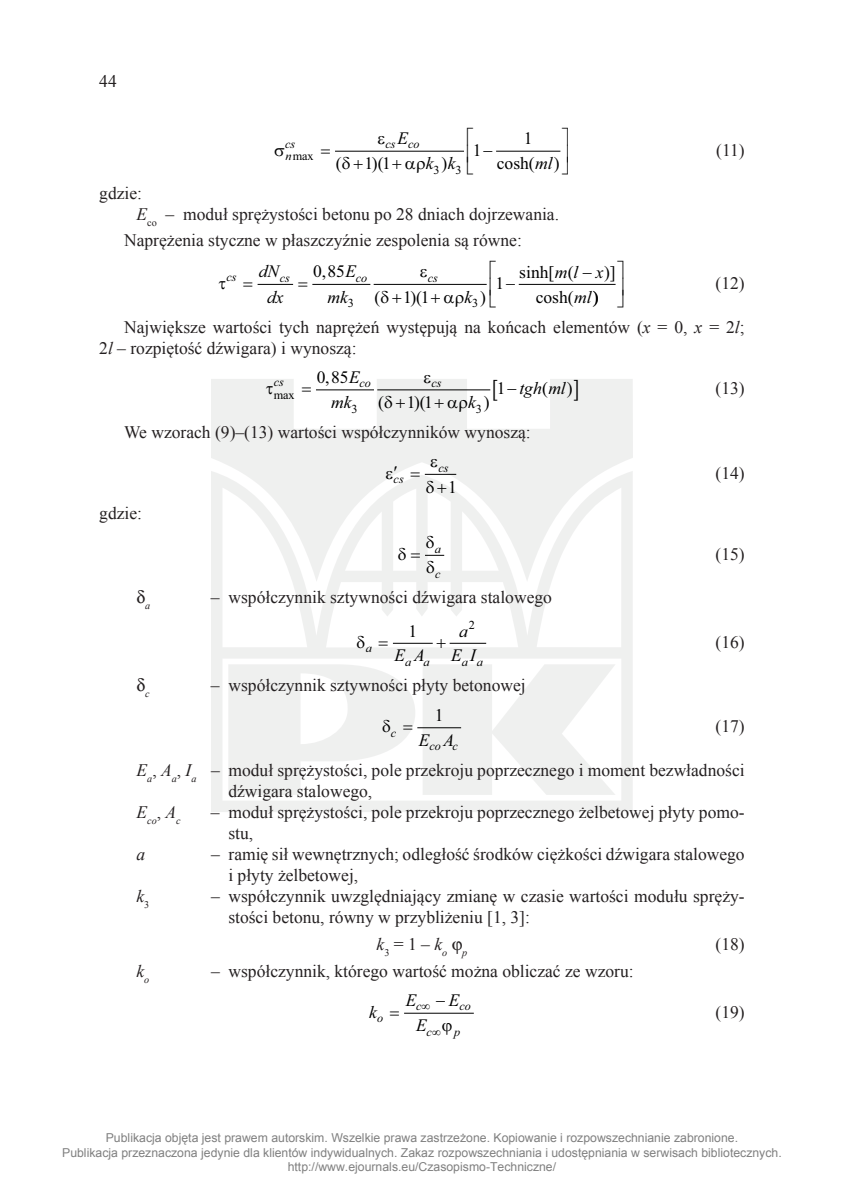
<style>
.page{position:relative;width:844px;height:1191px;background:#fff}
.page>*{position:absolute;margin:0;border:0;box-sizing:border-box;transform-origin:0 0}
.g_tab_22_5{font:17.5px/21px "Times New Roman";color:#231f20}
.test{font:17.5px/21px "Times New Roman";color:#231f20}
.t1{font:17.5px/25.4px "Times New Roman";letter-spacing:-.005em;color:#000;text-align:center}
.tekst_po_gdzie_7_5{font:17.5px "Times New Roman";color:#231f20}
.test_z_odstępem_1_mm{font:17.5px "Times New Roman";color:#231f20}
.t2{font:italic 17.5px/24.8px "Times New Roman";color:#000;text-align:center}
.wzór_środek_bez_odst{font:17.5px "Times New Roman";color:#231f20}
.tekst_bez_wcięcia{font:17.5px "Times New Roman";color:#231f20}
.wzór_środek{font:17.5px "Times New Roman";color:#231f20}
.g_tab_22_5-2{font:italic 17.5px "Times New Roman";color:#231f20}
.t3{font:12.25px/14.7px "Arial";color:#808080;text-align:center}
.t4{font:italic 12.25px/25.6px "Times New Roman";letter-spacing:-.005em;color:#000}
.t5{font:12.25px "Times New Roman";letter-spacing:-.01em;color:#000}
.g_tab_22_5-3{font:italic 10.15px "Times New Roman";color:#231f20}
.wzór_środek-2{font:italic 10.15px "Times New Roman";color:#231f20}
.s1{font-style:italic}
.s2{font-style:normal}
</style>
<div class="page">
<svg style="left:211px;top:379px;width:421px;height:433px;fill:#eff0ef"></svg>
<hr style="left:335px;top:151px;width:129px;height:1px;background:#000">
<hr style="left:496px;top:151px;width:64px;height:1px;background:#000">
<hr style="left:257px;top:284px;width:36px;height:1px;background:#000">
<hr style="left:312px;top:284px;width:58px;height:1px;background:#000">
<hr style="left:373px;top:284px;width:113px;height:1px;background:#000">
<hr style="left:518px;top:284px;width:97px;height:1px;background:#000">
<hr style="left:316px;top:389px;width:58px;height:1px;background:#000">
<hr style="left:377px;top:389px;width:113px;height:1px;background:#000">
<hr style="left:424px;top:474px;width:32px;height:1px;background:#000">
<hr style="left:393px;top:643px;width:39px;height:1px;background:#000">
<hr style="left:449px;top:643px;width:37px;height:1px;background:#000">
<hr style="left:417px;top:727px;width:44px;height:1px;background:#000">
<hr style="left:404px;top:1012px;width:69px;height:1px;background:#000">
<svg style="left:266px;top:386px;width:7px;height:8px"></svg>
<svg style="left:424px;top:379px;width:6px;height:4px"></svg>
<svg style="left:302px;top:388px;width:9px;height:4px"></svg>
<svg style="left:384px;top:396px;width:21px;height:12px"></svg>
<svg style="left:435px;top:399px;width:32px;height:13px"></svg>
<svg style="left:493px;top:379px;width:4px;height:21px"></svg>
<svg style="left:574px;top:379px;width:3px;height:21px"></svg>
<svg style="left:411px;top:472px;width:9px;height:4px"></svg>
<svg style="left:386px;top:466px;width:11px;height:13px"></svg>
<svg style="left:431px;top:459px;width:6px;height:8px"></svg>
<svg style="left:426px;top:480px;width:20px;height:13px"></svg>
<svg style="left:398px;top:536px;width:46px;height:38px"></svg>
<svg style="left:357px;top:635px;width:7px;height:13px"></svg>
<svg style="left:379px;top:641px;width:9px;height:4px"></svg>
<svg style="left:436px;top:638px;width:9px;height:9px"></svg>
<svg style="left:382px;top:720px;width:8px;height:12px"></svg>
<svg style="left:403px;top:725px;width:9px;height:4px"></svg>
<p class="g_tab_22_5" style="left:99px;top:70px;width:19px">44</p>
<p class="t2" style="left:397px;top:125px;width:12px">E</p>
<p class="t1" style="left:523px;top:126px;width:10px">1</p>
<p class="t4" style="left:285px;top:130px;width:12px">cs</p>
<p class="t4" style="left:385px;top:131px;width:36px">cs co</p>
<p class="t1" style="left:473px;top:137px;width:21px">1−</p>
<p class="t5" style="left:285px;top:148px;width:30px"><span class="s1">n</span>max</p>
<p class="t2" style="left:425px;top:151px;width:31px">k k</p>
<p class="t2" style="left:535px;top:151px;width:19px">ml</p>
<p class="t1" style="left:336px;top:150px;width:7px">(</p>
<p class="t1" style="left:372px;top:150px;width:13px">)(</p>
<p class="t1" style="left:441px;top:150px;width:7px">)</p>
<p class="t1" style="left:497px;top:150px;width:64px">cosh( )</p>
<p class="t1" style="left:364px;top:150px;width:28px">1 1</p>
<p class="t5" style="left:433px;top:162px;width:8px">3</p>
<p class="t5" style="left:455px;top:162px;width:8px">3</p>
<p class="wzór_środek_bez_odst" style="left:716px;top:138px;width:30px">(11)</p>
<p class="tekst_bez_wcięcia" style="left:99px;top:182px;width:44px">gdzie:</p>
<p class="tekst_po_gdzie_7_5" style="left:136px;top:203px;width:424px"><span class="s1">E</span><sub>co</sub> – moduł sprężystości betonu po 28 dniach dojrzewania.</p>
<p class="test_z_odstępem_1_mm" style="left:124px;top:229px;width:399px">Naprężenia styczne w płaszczyźnie zespolenia są równe:</p>
<p class="t4" style="left:226px;top:264px;width:12px">cs</p>
<p class="t4" style="left:280px;top:264px;width:12px">cs</p>
<p class="t4" style="left:356px;top:264px;width:13px">co</p>
<p class="t4" style="left:428px;top:264px;width:12px">cs</p>
<p class="t2" style="left:258px;top:258px;width:26px;line-height:25.6px">dN dx</p>
<p class="t1" style="left:313px;top:258px;width:44px">0 85<span class="s1">E mk</span></p>
<p class="t1" style="left:535px;top:259px;width:64px;text-align:left;text-indent:-17px">sinh[ ( cosh( )</p>
<p class="wzór_środek_bez_odst" style="left:715px;top:271px;width:31px">(12)</p>
<p class="test" style="left:99px;top:316px;width:646px;text-indent:25px">Największe wartości tych naprężeń występują na końcach elementów (<span class="s1">x</span> = 0, <span class="s1">x</span> = 2<span class="s1">l</span>;<br>2<span class="s1">l</span> – rozpiętość dźwigara) i wynoszą:</p>
<p class="t5" style="left:274px;top:386px;width:22px">max</p>
<p class="t2" style="left:554px;top:259px;width:62px">m l x<span class="s2">)] </span>ml</p>
<p class="t1" style="left:321px;top:258px;width:6px">,</p>
<p class="t1" style="left:495px;top:270px;width:21px">1−</p>
<p class="t1" style="left:374px;top:284px;width:7px">(</p>
<p class="t1" style="left:410px;top:284px;width:13px">)(</p>
<p class="t1" style="left:480px;top:284px;width:7px">)</p>
<p class="t2" style="left:464px;top:284px;width:9px">k</p>
<p class="t1" style="left:403px;top:284px;width:28px">1 1</p>
<p class="t5" style="left:348px;top:295px;width:8px">3</p>
<p class="t5" style="left:472px;top:295px;width:8px">3</p>
<p class="t1" style="left:317px;top:364px;width:33px">0 85</p>
<p class="t4" style="left:273px;top:369px;width:12px">cs</p>
<p class="t4" style="left:349px;top:370px;width:23px"><sup>E</sup>co</p>
<p class="t4" style="left:431px;top:370px;width:12px">cs</p>
<p class="t2" style="left:331px;top:389px;width:22px">mk</p>
<p class="t2" style="left:468px;top:389px;width:9px">k</p>
<p class="t1" style="left:325px;top:364px;width:6px">,</p>
<p class="wzór_środek_bez_odst" style="left:715px;top:376px;width:31px">(13)</p>
<p class="t1" style="left:542px;top:375px;width:32px">( )</p>
<p class="t2" style="left:497px;top:375px;width:70px"><span class="s2">1</span>− tgh ml</p>
<p class="t1" style="left:378px;top:389px;width:7px">(</p>
<p class="t1" style="left:414px;top:389px;width:13px">)(</p>
<p class="t1" style="left:483px;top:389px;width:7px">)</p>
<p class="t1" style="left:406px;top:389px;width:28px">1 1</p>
<p class="t5" style="left:351px;top:400px;width:8px">3</p>
<p class="t5" style="left:475px;top:400px;width:8px">3</p>
<p class="test" style="left:124px;top:421px;width:408px">We wzorach (9)–(13) wartości współczynników wynoszą:</p>
<p class="t4" style="left:393px;top:466px;width:12px">cs</p>
<p class="t4" style="left:438px;top:454px;width:12px">cs</p>
<p class="t1" style="left:448px;top:474px;width:10px">1</p>
<p class="tekst_bez_wcięcia" style="left:99px;top:501px;width:44px">gdzie:</p>
<p class="wzór_środek_bez_odst" style="left:715px;top:461px;width:31px">(14)</p>
<p class="g_tab_22_5-3" style="left:145px;top:599px;width:7px">a</p>
<p class="t4" style="left:435px;top:535px;width:8px">a c</p>
<p class="wzór_środek_bez_odst" style="left:715px;top:542px;width:31px">(15)</p>
<p class="g_tab_22_5" style="left:211px;top:587px;width:342px">– współczynnik sztywności dźwigara stalowego</p>
<p class="t4" style="left:365px;top:635px;width:8px">a</p>
<p class="t2" style="left:394px;top:643px;width:37px">EA<sub>a</sub> <sub>a</sub></p>
<p class="t4" style="left:462px;top:649px;width:23px">a a</p>
<p class="t5" style="left:469px;top:616px;width:8px">2</p>
<p class="t1" style="left:408px;top:617px;width:10px">1</p>
<p class="t2" style="left:451px;top:618px;width:26px">a<br>E I</p>
<p class="wzór_środek_bez_odst" style="left:715px;top:630px;width:31px">(16)</p>
<p class="g_tab_22_5" style="left:211px;top:675px;width:316px">– współczynnik sztywności płyty betonowej</p>
<p class="t4" style="left:391px;top:719px;width:7px">c</p>
<p class="t2" style="left:419px;top:727px;width:37px">E A</p>
<p class="t4" style="left:429px;top:733px;width:30px">co c</p>
<p class="g_tab_22_5-3" style="left:145px;top:687px;width:6px">c</p>
<p class="t1" style="left:435px;top:702px;width:10px">1</p>
<p class="wzór_środek_bez_odst" style="left:715px;top:714px;width:31px">(17)</p>
<p class="g_tab_22_5" style="left:228px;top:759px;width:517px;text-indent:-92px"><span class="s1">E</span><sub>a</sub>, <span class="s1">A</span><sub>a</sub>, <span class="s1">I</span><sub>a</sub> – moduł sprężystości, pole przekroju poprzecznego i moment bezwładności dźwigara stalowego,</p>
<p class="g_tab_22_5-3" style="left:136px;top:813px;width:46px"><sup>E</sup>co<sup>,</sup> <sup>A</sup>c</p>
<p class="g_tab_22_5" style="left:228px;top:801px;width:517px;text-indent:-17px">– moduł sprężystości, pole przekroju poprzecznego żelbetowej płyty pomo&shy;stu,</p>
<p class="g_tab_22_5-2" style="left:136px;top:842px;width:10px">a</p>
<p class="g_tab_22_5" style="left:228px;top:843px;width:517px;text-indent:-17px">– ramię sił wewnętrznych; odległość środków ciężkości dźwigara stalowego i płyty żelbetowej,</p>
<p class="g_tab_22_5-2" style="left:136px;top:884px;width:14px">k<sub>3</sub></p>
<p class="g_tab_22_5" style="left:228px;top:885px;width:517px;text-indent:-17px">– współczynnik uwzględniający zmianę w czasie wartości modułu spręży&shy;stości betonu, równy w przybliżeniu [1, 3]:</p>
<p class="wzór_środek" style="left:376px;top:932px;width:72px"><span class="s1">k</span><sub>3</sub> =1–<span class="s1">k</span><sub>o</sub></p>
<p class="wzór_środek" style="left:715px;top:932px;width:31px">(18)</p>
<p class="wzór_środek-2" style="left:462px;top:945px;width:7px">p</p>
<p class="g_tab_22_5-2" style="left:136px;top:959px;width:14px">k<sub>o</sub></p>
<p class="g_tab_22_5" style="left:211px;top:960px;width:424px">– współczynnik, którego wartość można obliczać ze wzoru:</p>
<p class="t2" style="left:369px;top:999px;width:9px">k</p>
<p class="t2" style="left:405px;top:987px;width:12px">E</p>
<p class="t2" style="left:449px;top:987px;width:12px">E</p>
<p class="t2" style="left:416px;top:1012px;width:12px">E</p>
<p class="t4" style="left:416px;top:993px;width:31px">c∞ −</p>
<p class="t4" style="left:459px;top:993px;width:13px">co</p>
<p class="t4" style="left:426px;top:1018px;width:16px">c∞</p>
<p class="t4" style="left:454px;top:1018px;width:8px">p</p>
<p class="t4" style="left:377px;top:1005px;width:8px">o</p>
<p class="wzór_środek_bez_odst" style="left:715px;top:1000px;width:31px">(19)</p>
<p class="t3" style="left:62px;top:1130px;width:721px">Publikacja objęta jest prawem autorskim. Wszelkie prawa zastrzeżone. Kopiowanie i rozpowszechnianie zabronione.<br>Publikacja przeznaczona jedynie dla klientów indywidualnych. Zakaz rozpowszechniania i udostępniania w serwisach bibliotecznych. http://www.ejournals.eu/Czasopismo-Techniczne/</p>
</div>
